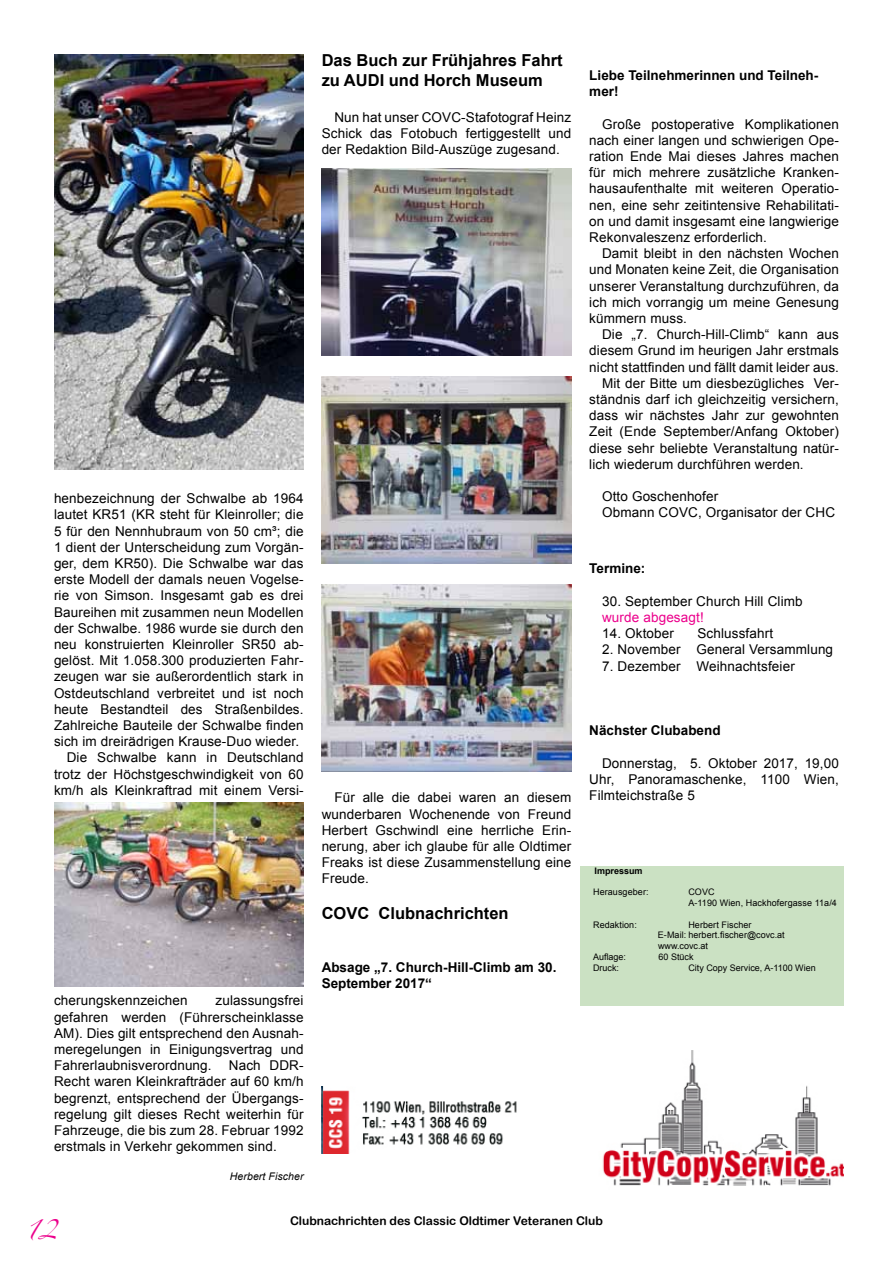
<style>
.page{position:relative;width:893px;height:1263px;background:#fff}
.page>*{position:absolute;margin:0;border:0;box-sizing:border-box;transform-origin:0 0}
.t1{font:18px "Zapfino";color:#ec008c}
.t2{font:700 16.5px/19.8px "Arial";color:#000}
.t3{font:13.5px/16.2px "Arial";letter-spacing:.01em;color:#000;text-align:justify}
.t4{font:700 13.5px/16.2px "Arial";color:#000}
.t5{font:13.5px "Arial";letter-spacing:.01em;color:#ec008c}
.t6{font:12px "Arial Rounded MT Bold";color:#000}
.t7{font:italic 10.5px "Arial";letter-spacing:.01em;color:#000}
.t8{font:9px/10.8px "Arial";letter-spacing:.01em;color:#000}
.t9{font:700 9px "Arial";color:#000}
</style>
<div class="page">
<div style="left:580px;top:866px;width:263px;height:140px;background:#cbe1c3"></div>
<img style="left:54px;top:55px;width:250px;height:415px">
<img style="left:54px;top:803px;width:250px;height:183px">
<img style="left:321px;top:1086px;width:196px;height:68px">
<img style="left:602px;top:1050px;width:241px;height:136px">
<img style="left:322px;top:585px;width:249px;height:186px">
<img style="left:322px;top:376px;width:249px;height:187px">
<img style="left:322px;top:169px;width:249px;height:187px">
<p class="t2" style="left:322px;top:51px;width:243px">Das Buch zur Frühjahres Fahrt zu AUDI und Horch Museum</p>
<p class="t3" style="left:322px;top:109px;width:251px;text-indent:13px">Nun hat unser COVC-Stafotograf Heinz Schick das Fotobuch fertiggestellt und der Redaktion Bild-Auszüge zugesand.</p>
<p class="t3" style="left:54px;top:490px;width:251px">henbezeichnung der Schwalbe ab 1964</p>
<p class="t3" style="left:54px;top:507px;width:251px">lautet KR51 (KR steht für Kleinroller; die</p>
<p class="t3" style="left:54px;top:523px;width:251px">5 für den Nennhubraum von 50 cm³; die</p>
<p class="t3" style="left:54px;top:539px;width:251px">1 dient der Unterscheidung zum Vorgän-</p>
<p class="t3" style="left:54px;top:555px;width:251px">ger, dem KR50). Die Schwalbe war das</p>
<p class="t3" style="left:54px;top:571px;width:251px">erste Modell der damals neuen Vogelse-</p>
<p class="t3" style="left:54px;top:588px;width:251px">rie von Simson. Insgesamt gab es drei</p>
<p class="t3" style="left:54px;top:604px;width:251px">Baureihen mit zusammen neun Modellen</p>
<p class="t3" style="left:54px;top:620px;width:251px">der Schwalbe. 1986 wurde sie durch den</p>
<p class="t3" style="left:54px;top:636px;width:251px">neu konstruierten Kleinroller SR50 ab-</p>
<p class="t3" style="left:54px;top:652px;width:251px">gelöst. Mit 1.058.300 produzierten Fahr-</p>
<p class="t3" style="left:54px;top:669px;width:251px">zeugen war sie außerordentlich stark in</p>
<p class="t3" style="left:54px;top:685px;width:251px">Ostdeutschland verbreitet und ist noch</p>
<p class="t3" style="left:54px;top:701px;width:251px">heute Bestandteil des Straßenbildes.</p>
<p class="t3" style="left:54px;top:717px;width:251px">Zahlreiche Bauteile der Schwalbe finden</p>
<p class="t3" style="left:54px;top:733px;width:247px">sich im dreirädrigen Krause-Duo wieder.</p>
<p class="t3" style="left:67px;top:750px;width:238px">Die Schwalbe kann in Deutschland</p>
<p class="t3" style="left:54px;top:766px;width:251px">trotz der Höchstgeschwindigkeit von 60</p>
<p class="t3" style="left:54px;top:782px;width:251px">km/h als Kleinkraftrad mit einem Versi-</p>
<p class="t3" style="left:54px;top:993px;width:251px;text-indent:162px">zulassungsfrei gefahren werden (Führerscheinklasse AM). Dies gilt entsprechend den Ausnah&shy;meregelungen in Einigungsvertrag und Fahrerlaubnisverordnung.</p>
<p class="t3" style="left:54px;top:993px;width:135px">cherungskennzeichen</p>
<p class="t3" style="left:54px;top:1057px;width:251px;text-indent:175px">Nach DDR-Recht waren Kleinkrafträder auf 60 km/h begrenzt, entsprechend der Übergangs&shy;regelung gilt dieses Recht weiterhin für Fahrzeuge, die bis zum 28. Februar 1992 erstmals in Verkehr gekommen sind.</p>
<p class="t7" style="left:230px;top:1169px;width:75px">Herbert Fischer</p>
<p class="t3" style="left:322px;top:790px;width:251px;text-indent:13px">Für alle die dabei waren an diesem wunderbaren Wochenende von Freund Herbert Gschwindl eine herrliche Erin&shy;nerung, aber ich glaube für alle Oldtimer Freaks ist diese Zusammenstellung eine Freude.</p>
<p class="t2" style="left:322px;top:904px;width:189px">COVC Clubnachrichten</p>
<p class="t4" style="left:322px;top:959px;width:236px">Absage „7. Church-Hill-Climb am 30.<br>September 2017“</p>
<p class="t4" style="left:589px;top:68px;width:231px">Liebe Teilnehmerinnen und Teilneh&shy;mer!</p>
<p class="t3" style="left:589px;top:116px;width:251px;text-indent:13px">Große postoperative Komplikationen nach einer langen und schwierigen Ope&shy;ration Ende Mai dieses Jahres machen für mich mehrere zusätzliche Kranken&shy;hausaufenthalte mit weiteren Operatio&shy;nen, eine sehr zeitintensive Rehabilitati&shy;on und damit insgesamt eine langwierige Rekonvaleszenz erforderlich.</p>
<p class="t3" style="left:589px;top:246px;width:251px;text-indent:13px">Damit bleibt in den nächsten Wochen und Monaten keine Zeit, die Organisation unserer Veranstaltung durchzuführen, da ich mich vorrangig um meine Genesung kümmern muss.</p>
<p class="t3" style="left:602px;top:327px;width:238px">Die „7. Church-Hill-Climb“ kann aus</p>
<p class="t3" style="left:589px;top:343px;width:251px">diesem Grund im heurigen Jahr erstmals</p>
<p class="t3" style="left:589px;top:359px;width:251px">nicht stattfinden und fällt damit leider aus.</p>
<p class="t3" style="left:602px;top:375px;width:238px">Mit der Bitte um diesbezügliches Ver-</p>
<p class="t3" style="left:589px;top:391px;width:251px">ständnis darf ich gleichzeitig versichern,</p>
<p class="t3" style="left:589px;top:408px;width:251px">dass wir nächstes Jahr zur gewohnten</p>
<p class="t3" style="left:589px;top:424px;width:251px">Zeit (Ende September/Anfang Oktober)</p>
<p class="t3" style="left:589px;top:440px;width:251px">diese sehr beliebte Veranstaltung natür-</p>
<p class="t3" style="left:589px;top:456px;width:216px">lich wiederum durchführen werden.</p>
<p class="t3" style="left:602px;top:489px;width:234px">Otto Goschenhofer<br>Obmann COVC, Organisator der CHC</p>
<p class="t4" style="left:589px;top:561px;width:58px">Termine:</p>
<p class="t3" style="left:602px;top:593px;width:202px">30. September Church Hill Climb</p>
<p class="t5" style="left:602px;top:608px;width:103px">wurde abgesagt!</p>
<p class="t3" style="left:602px;top:625px;width:73px">14. Oktober</p>
<p class="t3" style="left:697px;top:625px;width:77px">Schlussfahrt</p>
<p class="t3" style="left:602px;top:642px;width:233px">2. November General Versammlung</p>
<p class="t3" style="left:602px;top:658px;width:194px">7. Dezember Weihnachtsfeier</p>
<p class="t4" style="left:589px;top:723px;width:133px">Nächster Clubabend</p>
<p class="t3" style="left:589px;top:755px;width:251px;text-indent:13px">Donnerstag, 5. Oktober 2017, 19,00<br>Uhr, Panoramaschenke, 1100 Wien, Filmteichstraße 5</p>
<p class="t9" style="left:594px;top:864px;width:50px">Impressum</p>
<p class="t8" style="left:593px;top:887px;width:57px">Herausgeber:</p>
<p class="t8" style="left:688px;top:887px;width:150px">COVC<br>A-1190 Wien, Hackhofergasse 11a/4</p>
<p class="t8" style="left:593px;top:919px;width:45px">Redaktion:</p>
<p class="t8" style="left:658px;top:919px;width:128px;text-indent:30px">Herbert Fischer<br>E-Mail: herbert.fischer@covc.at www.covc.at</p>
<p class="t8" style="left:593px;top:951px;width:35px">Auflage:</p>
<p class="t8" style="left:659px;top:951px;width:37px">60 Stück</p>
<p class="t8" style="left:593px;top:962px;width:28px">Druck:</p>
<p class="t8" style="left:688px;top:962px;width:129px">City Copy Service, A-1100 Wien</p>
<h1 class="t1" style="left:26px;top:1223px;width:32px">12</h1>
<p class="t6" style="left:290px;top:1213px;width:314px">Clubnachrichten des Classic Oldtimer Veteranen Club</p>
</div>
